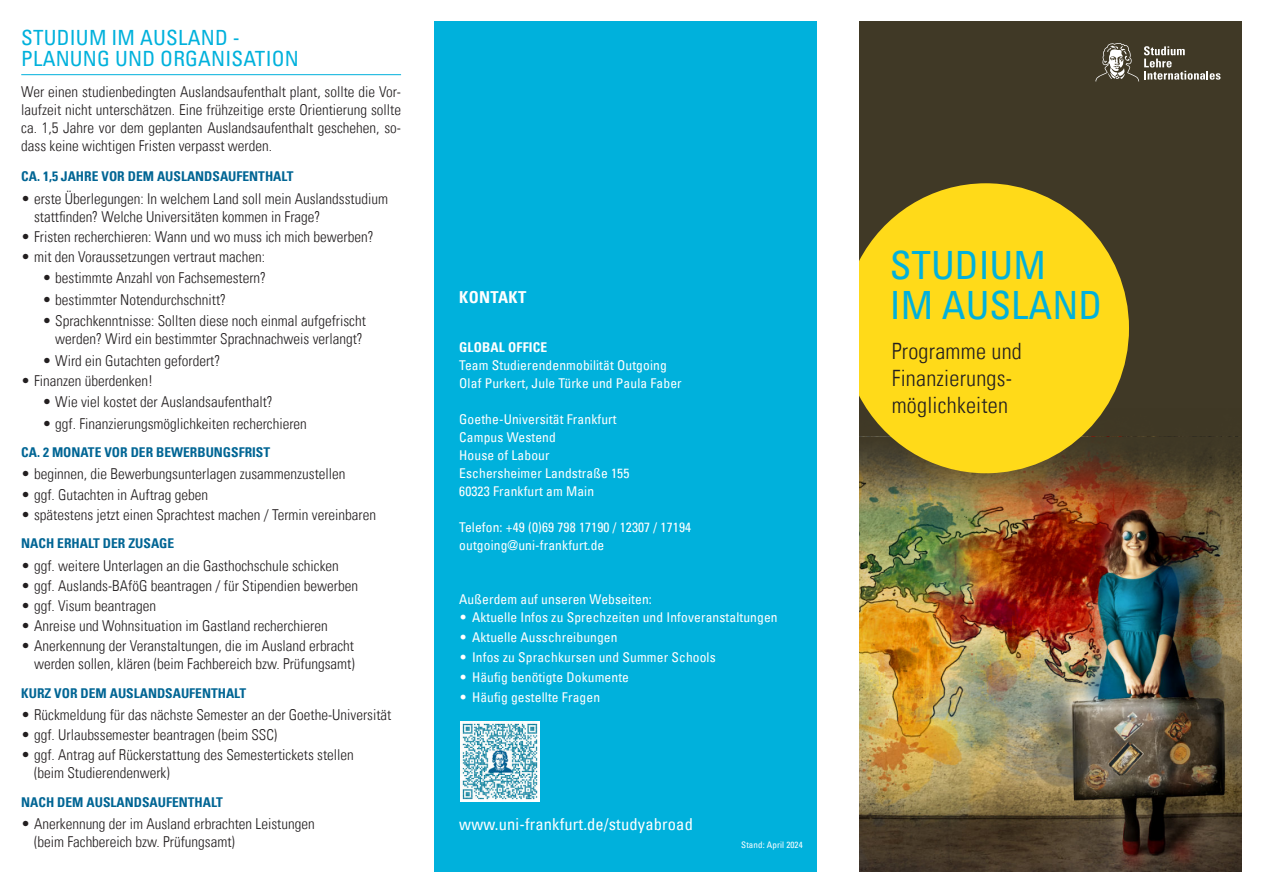
<style>
.page{position:relative;width:1263px;height:893px;background:#fff}
.page>*{position:absolute;margin:0;border:0;box-sizing:border-box;transform-origin:0 0}
.t1{font:condensed 39px/40.5px "Univers Com 57";color:#00b1dc}
.t2{font:22.5px/27px "Univers Com 47 Light Cond";letter-spacing:.01em;color:#231f20}
.t3{font:condensed 21px/21px "Univers Com 57";letter-spacing:.01em;color:#00b1dc}
.t4{font:condensed 16.5px "Univers Com 57";letter-spacing:.01em;color:#fff}
.t5{font:16.5px "Univers Com 67 Bold Cond";letter-spacing:.02em;color:#fff}
.t6{font:15px/18px "Univers Com 47 Light Cond";color:#231f20}
.t7{font:condensed 13.5px/18px "Univers Com 57";letter-spacing:.01em;color:#fff}
.t8{font:13.5px "Univers Com 67 Bold Cond";color:#006594}
.t9{font:13.5px "Univers Com 67 Bold Cond";letter-spacing:.01em;color:#fff}
.t10{font:condensed 9px "Univers Com 57";letter-spacing:.01em;color:#fff}
.s1{font-family:"Univers Com 47 Light Cond";font-stretch:normal}
</style>
<div class="page">
<img style="left:859px;top:498px;width:383px;height:374px">
<img style="left:859px;top:21px;width:383px;height:477px">
<svg style="left:1095px;top:43px;width:125px;height:38px;background:#666151"></svg>
<div style="left:434px;top:21px;width:382px;height:851px;background:#00b1dc"></div>
<img style="left:460px;top:722px;width:80px;height:79px">
<svg style="left:859px;top:183px;width:270px;height:290px;background:#dcbc1b"></svg>
<hr style="left:21px;top:74px;width:380px;height:1px;background:#00b1dc">
<h3 class="t3" style="left:21px;top:30px;width:279px">STUDIUM IM AUSLAND -<br>PLANUNG UND ORGANISATION</h3>
<p class="t6" style="left:21px;top:84px;width:381px;text-align:justify">Wer einen studienbedingten Auslandsaufenthalt plant, sollte die Vor&shy;laufzeit nicht unterschätzen. Eine frühzeitige erste Orientierung sollte ca. 1,5 Jahre vor dem geplanten Auslandsaufenthalt geschehen, so&shy;dass keine wichtigen Fristen verpasst werden.</p>
<p class="t8" style="left:21px;top:172px;width:274px">CA. 1,5 JAHRE VOR DEM AUSLANDSAUFENTHALT</p>
<p class="t6" style="left:34px;top:191px;width:355px;text-indent:-13px">• erste Überlegungen: In welchem Land soll mein Auslandsstudium stattfinden? Welche Universitäten kommen in Frage?</p>
<p class="t6" style="left:21px;top:229px;width:354px">• Fristen recherchieren: Wann und wo muss ich mich bewerben?</p>
<p class="t6" style="left:21px;top:250px;width:245px">• mit den Voraussetzungen vertraut machen:</p>
<p class="t6" style="left:43px;top:271px;width:225px">• bestimmte Anzahl von Fachsemestern?</p>
<p class="t6" style="left:43px;top:292px;width:185px">• bestimmter Notendurchschnitt?</p>
<p class="t6" style="left:43px;top:314px;width:325px;text-align:right">• Sprachkenntnisse: Sollten diese noch einmal aufgefrischt werden? Wird ein bestimmter Sprachnachweis verlangt?</p>
<p class="t6" style="left:43px;top:353px;width:179px">• Wird ein Gutachten gefordert?</p>
<p class="t6" style="left:21px;top:373px;width:133px">• Finanzen überdenken!</p>
<p class="t6" style="left:43px;top:395px;width:232px">• Wie viel kostet der Auslandsaufenthalt?</p>
<p class="t6" style="left:43px;top:416px;width:266px">• ggf. Finanzierungsmöglichkeiten recherchieren</p>
<p class="t8" style="left:21px;top:447px;width:250px">CA. 2 MONATE VOR DER BEWERBUNGSFRIST</p>
<p class="t6" style="left:21px;top:467px;width:326px">• beginnen, die Bewerbungsunterlagen zusammenzustellen</p>
<p class="t6" style="left:21px;top:487px;width:188px">• ggf. Gutachten in Auftrag geben</p>
<p class="t6" style="left:21px;top:507px;width:356px">• spätestens jetzt einen Sprachtest machen / Termin vereinbaren</p>
<p class="t8" style="left:21px;top:538px;width:154px">NACH ERHALT DER ZUSAGE</p>
<p class="t6" style="left:21px;top:558px;width:319px">• ggf. weitere Unterlagen an die Gasthochschule schicken</p>
<p class="t6" style="left:21px;top:578px;width:338px">• ggf. Auslands-BAföG beantragen / für Stipendien bewerben</p>
<p class="t6" style="left:21px;top:598px;width:136px">• ggf. Visum beantragen</p>
<p class="t6" style="left:21px;top:619px;width:308px">• Anreise und Wohnsituation im Gastland recherchieren</p>
<p class="t6" style="left:21px;top:639px;width:335px;text-align:right">• Anerkennung der Veranstaltungen, die im Ausland erbracht werden sollen, klären (beim Fachbereich bzw. Prüfungsamt)</p>
<p class="t8" style="left:21px;top:688px;width:226px">KURZ VOR DEM AUSLANDSAUFENTHALT</p>
<p class="t6" style="left:21px;top:708px;width:372px">• Rückmeldung für das nächste Semester an der Goethe-Universität</p>
<p class="t6" style="left:21px;top:728px;width:257px">• ggf. Urlaubssemester beantragen (beim SSC)</p>
<p class="t6" style="left:34px;top:748px;width:321px;text-indent:-13px">• ggf. Antrag auf Rückerstattung des Semestertickets stellen (beim Studierendenwerk)</p>
<p class="t8" style="left:21px;top:797px;width:203px">NACH DEM AUSLANDSAUFENTHALT</p>
<p class="t6" style="left:34px;top:817px;width:282px;text-indent:-13px">• Anerkennung der im Ausland erbrachten Leistungen (beim Fachbereich bzw. Prüfungsamt)</p>
<p class="t5" style="left:459px;top:291px;width:69px">KONTAKT</p>
<p class="t9" style="left:459px;top:342px;width:89px">GLOBAL OFFICE</p>
<p class="t7" style="left:459px;top:357px;width:224px">Team Studierendenmobilität Outgoing<br>Olaf Purkert, Jule Türke und Paula Faber</p>
<p class="t7" style="left:459px;top:411px;width:172px">Goethe-Universität Frankfurt<br>Campus Westend<br>House of Labour<br>Eschersheimer Landstraße 155<br>60323 Frankfurt am Main</p>
<p class="t7" style="left:459px;top:519px;width:233px">Telefon: +49 (0)69 798 17190 / 12307 / 17194 outgoing@uni-frankfurt.de</p>
<p class="t7" style="left:459px;top:591px;width:194px">Außerdem auf unseren Webseiten:</p>
<p class="t7" style="left:459px;top:609px;width:320px"><span class="s1">•</span> Aktuelle Infos zu Sprechzeiten und Infoveranstaltungen</p>
<p class="t7" style="left:459px;top:630px;width:160px"><span class="s1">•</span> Aktuelle Ausschreibungen</p>
<p class="t7" style="left:459px;top:650px;width:258px"><span class="s1">•</span> Infos zu Sprachkursen und Summer Schools</p>
<p class="t7" style="left:459px;top:670px;width:171px"><span class="s1">•</span> Häufig benötigte Dokumente</p>
<p class="t7" style="left:459px;top:690px;width:142px"><span class="s1">•</span> Häufig gestellte Fragen</p>
<p class="t4" style="left:459px;top:818px;width:235px">www.uni-frankfurt.de/studyabroad</p>
<p class="t10" style="left:741px;top:842px;width:63px">Stand: April 2024</p>
<h1 class="t1" style="left:890px;top:250px;width:214px">STUDIUM<br>IM AUSLAND</h1>
<h2 class="t2" style="left:892px;top:340px;width:132px">Programme und<br>Finanzierungs&shy;möglichkeiten</h2>
</div>
